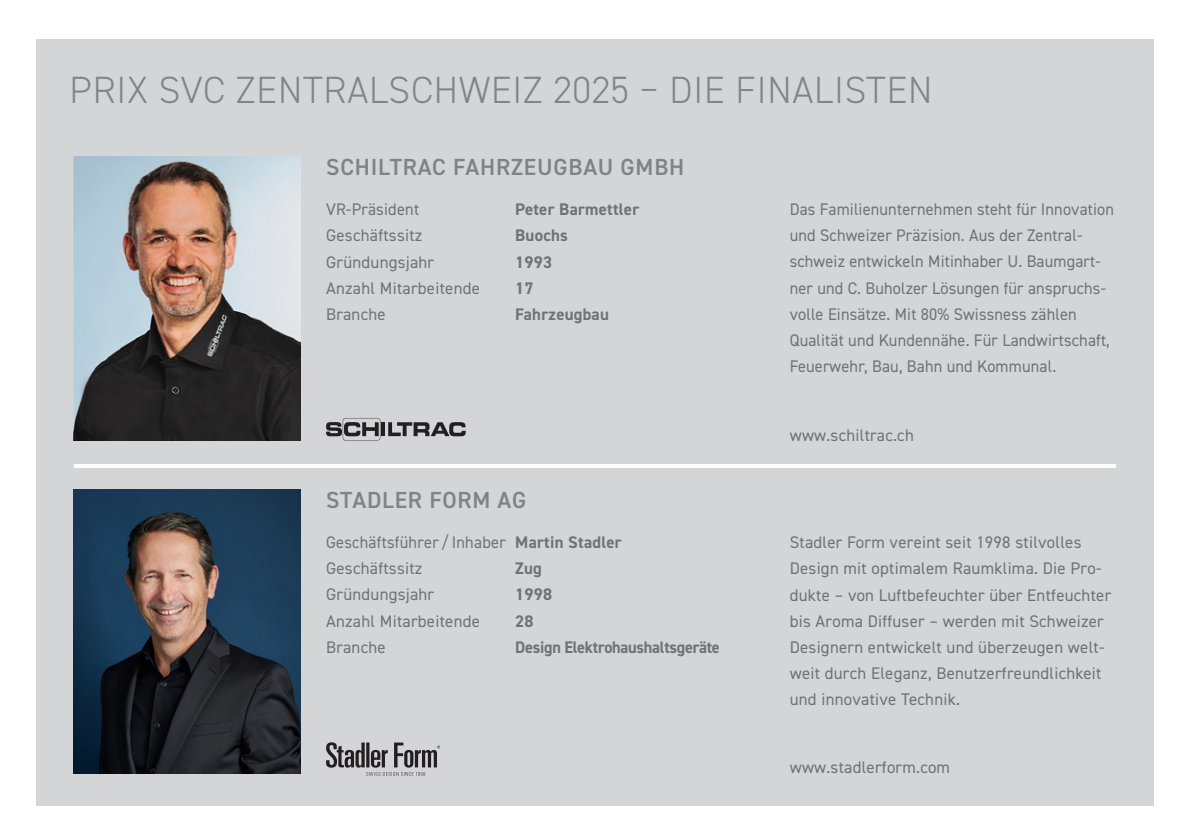
<style>
.page{position:relative;width:1191px;height:840px;background:#fff}
.page>*{position:absolute;margin:0;border:0;box-sizing:border-box;transform-origin:0 0}
.t1{font:300 38px "DIN2014";letter-spacing:.02em;color:#828487}
.t2{font:600 23.4px "DIN2014";letter-spacing:.035em;color:#808285}
.t3{font:16.8px/26.2px "DIN2014";letter-spacing:.015em;color:#717275}
.t4{font:700 16.8px "DIN2014";letter-spacing:.015em;color:#717275}
.t5{font:700 16.8px "DIN2014";letter-spacing:-.015em;color:#717275}
.s1{font-weight:700}
</style>
<div class="page">
<div style="left:37px;top:40px;width:1117px;height:765px;background:#d4d5d7"></div>
<img style="left:74px;top:157px;width:226px;height:283px">
<img style="left:74px;top:489px;width:226px;height:284px">
<hr style="left:74px;top:464px;width:1042px;height:3px;background:#fff">
<svg style="left:326px;top:742px;width:114px;height:33px"></svg>
<hr style="left:381px;top:422px;width:4px;height:14px;background:#231f20">
<svg style="left:388px;top:422px;width:78px;height:14px"></svg>
<svg style="left:326px;top:418px;width:54px;height:22px"></svg>
<p class="t1" style="left:70px;top:67px;width:864px">PRIX SVC ZENTRALSCHWEIZ 2025 – DIE FINALISTEN</p>
<p class="t2" style="left:326px;top:151px;width:359px">SCHILTRAC FAHRZEUGBAU GMBH</p>
<p class="t3" style="left:326px;top:196px;width:95px">VR-Präsident</p>
<p class="t4" style="left:515px;top:198px;width:126px">Peter Barmettler</p>
<p class="t3" style="left:326px;top:222px;width:98px">Geschäftssitz</p>
<p class="t4" style="left:515px;top:224px;width:54px">Buochs</p>
<p class="t3" style="left:326px;top:248px;width:110px">Gründungsjahr</p>
<p class="t4" style="left:515px;top:250px;width:39px">1993</p>
<p class="t3" style="left:326px;top:274px;width:155px">Anzahl Mitarbeitende</p>
<p class="t4" style="left:515px;top:276px;width:20px">17</p>
<p class="t3" style="left:326px;top:300px;width:61px">Branche</p>
<p class="t4" style="left:515px;top:303px;width:95px">Fahrzeugbau</p>
<p class="t2" style="left:326px;top:484px;width:201px">STADLER FORM AG</p>
<p class="t3" style="left:326px;top:528px;width:297px">Geschäftsführer / Inhaber <span class="s1">Martin Stadler</span></p>
<p class="t3" style="left:326px;top:554px;width:98px">Geschäftssitz</p>
<p class="t4" style="left:515px;top:557px;width:28px">Zug</p>
<p class="t3" style="left:326px;top:581px;width:110px">Gründungsjahr</p>
<p class="t4" style="left:515px;top:583px;width:39px">1998</p>
<p class="t3" style="left:326px;top:607px;width:155px">Anzahl Mitarbeitende</p>
<p class="t4" style="left:515px;top:609px;width:20px">28</p>
<p class="t3" style="left:326px;top:633px;width:61px">Branche</p>
<p class="t5" style="left:515px;top:635px;width:206px">Design Elektrohaushaltsgeräte</p>
<p class="t3" style="left:789px;top:196px;width:326px">Das Familienunternehmen steht für Innovation und Schweizer Präzision. Aus der Zentral&shy;schweiz entwickeln Mitinhaber U. Baumgart&shy;ner und C. Buholzer Lösungen für anspruchs&shy;volle Einsätze. Mit 80% Swissness zählen Qualität und Kundennähe. Für Landwirtschaft, Feuerwehr, Bau, Bahn und Kommunal.</p>
<p class="t3" style="left:789px;top:421px;width:126px">www.schiltrac.ch</p>
<p class="t3" style="left:789px;top:528px;width:323px">Stadler Form vereint seit 1998 stilvolles Design mit optimalem Raumklima. Die Pro&shy;dukte – von Luftbefeuchter über Entfeuchter bis Aroma Diffuser – werden mit Schweizer Designern entwickelt und überzeugen welt&shy;weit durch Eleganz, Benutzerfreundlichkeit und innovative Technik.</p>
<p class="t3" style="left:789px;top:753px;width:162px">www.stadlerform.com</p>
</div>
